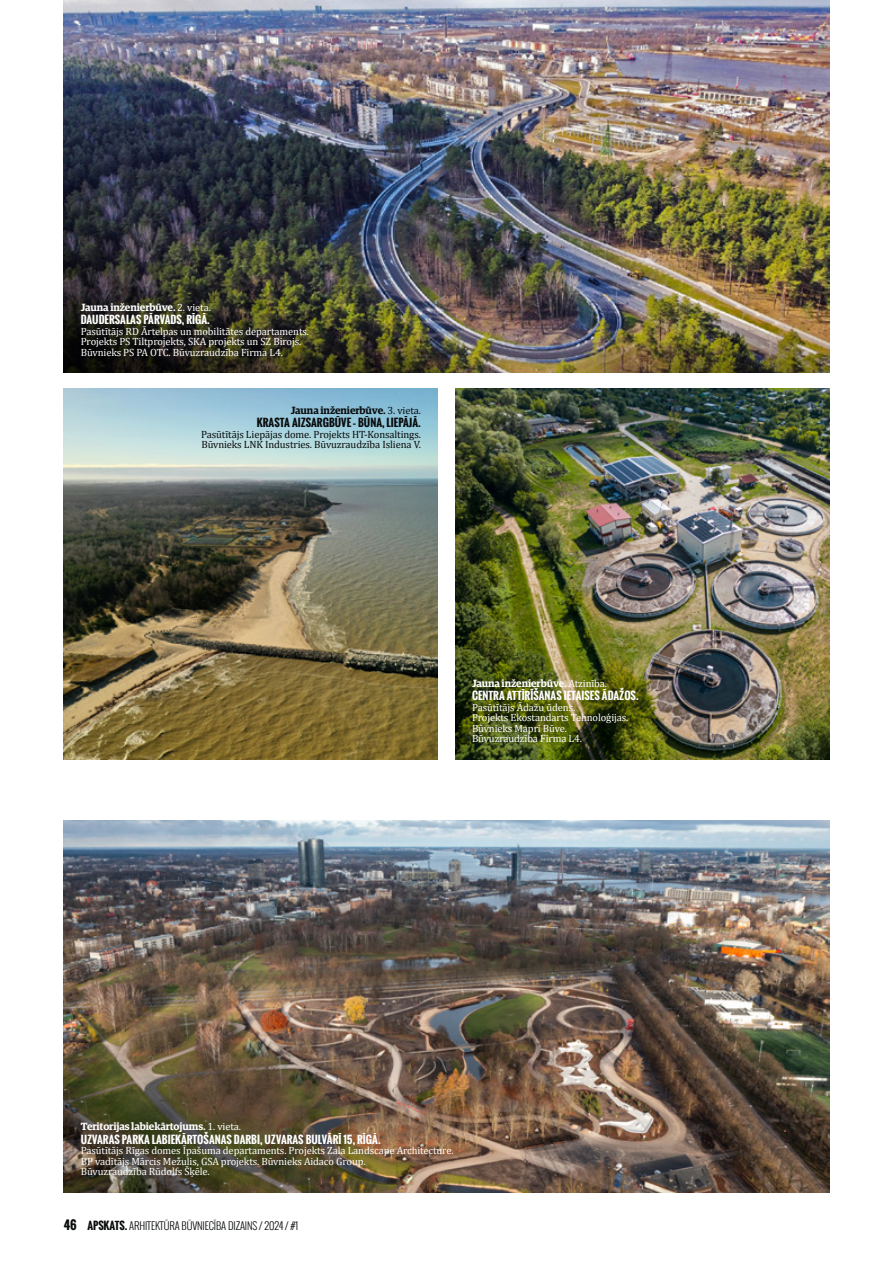
<style>
.page{position:relative;width:893px;height:1263px;background:#fff}
.page>*{position:absolute;margin:0;border:0;box-sizing:border-box;transform-origin:0 0}
.t1{font:10.5px/10.5px "Cambria";letter-spacing:-.01em;color:#fff}
.t2{font:700 10.5px "Oswalds";color:#fff}
.t3{font:10.5px/10.5px "Cambria";letter-spacing:-.01em;color:#090b0c}
.t4{font:600 10.5px "Guardian Egyp";letter-spacing:-.01em;color:#fff}
.t5{font:300 10.5px "Oswalds";letter-spacing:-.01em;color:#090b0c}
.t6{font:700 10.5px "Oswalds";color:#090b0c}
.t7{font:600 10.5px "Guardian Egyp";letter-spacing:-.01em;color:#090b0c}
.s1{font-family:"Cambria";font-weight:400}
.s2{font-weight:700;font-size:12px}
.s3{font-weight:700}
</style>
<div class="page">
<img style="left:455px;top:389px;width:374px;height:370px">
<img style="left:64px;top:0;width:765px;height:373px">
<img style="left:64px;top:821px;width:765px;height:371px">
<img style="left:64px;top:388px;width:374px;height:371px">
<p class="t4" style="left:81px;top:299px;width:132px">Jauna inženierbūve. <span class="s1">2. vieta.</span></p>
<p class="t2" style="left:81px;top:312px;width:131px">DAUDERSALAS PĀRVADS, RĪGĀ.</p>
<p class="t1" style="left:81px;top:326px;width:230px">Pasūtītājs RD Ārtelpas un mobilitātes departaments.<br>Projekts PS Tiltprojekts, SKA projekts un SZ Birojs.<br>Būvnieks PS PA OTC. Būvuzraudzība Firma L4.</p>
<p class="t7" style="left:291px;top:402px;width:132px">Jauna inženierbūve. <span class="s1">3. vieta.</span></p>
<p class="t6" style="left:257px;top:415px;width:165px">KRASTA AIZSARGBŪVE – BŪNA, LIEPĀJĀ.</p>
<p class="t3" style="left:201px;top:429px;width:221px">Pasūtītājs Liepājas dome. Projekts HT-Konsaltings.<br>Būvnieks LNK Industries. Būvuzraudzība Isliena V.</p>
<p class="t4" style="left:472px;top:675px;width:137px">Jauna inženierbūve. <span class="s1">Atzinība.</span></p>
<p class="t2" style="left:472px;top:688px;width:168px">CENTRA ATTĪRĪŠANAS IETAISES ĀDAŽOS.</p>
<p class="t1" style="left:472px;top:702px;width:158px">Pasūtītājs Ādažu ūdens.<br>Projekts Ekostandarts Tehnoloģijas.<br>Būvnieks Mapri Būve.<br>Būvuzraudzība Firma L4.</p>
<p class="t4" style="left:81px;top:1119px;width:162px">Teritorijas labiekārtojums. <span class="s1">1. vieta.</span></p>
<p class="t2" style="left:81px;top:1131px;width:301px">UZVARAS PARKA LABIEKĀRTOŠANAS DARBI, UZVARAS BULVĀRĪ 15, RĪGĀ.</p>
<p class="t1" style="left:81px;top:1145px;width:374px">Pasūtītājs Rīgas domes Īpašuma departaments. Projekts Zala Landscape Architecture.<br>BP vadītājs Mārcis Mežulis, GSA projekts. Būvnieks Aidaco Group.<br>Būvuzraudzība Rūdolfs Šķēle.</p>
<p class="t5" style="left:64px;top:1217px;width:236px"><span class="s2">46</span> <span class="s3">APSKATS.</span> ARHITEKTŪRA BŪVNIECĪBA DIZAINS / 2024 / #1</p>
</div>
